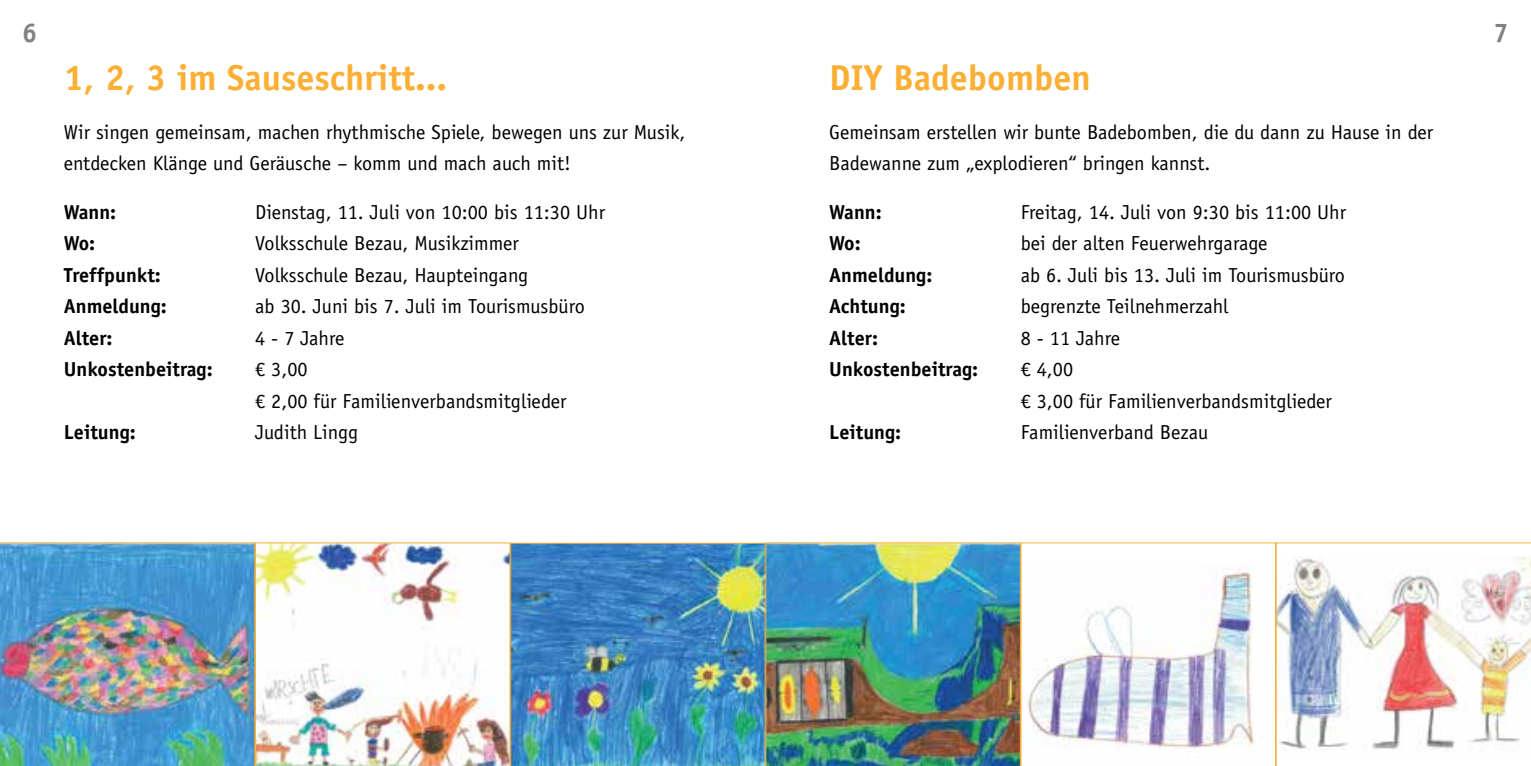
<style>
.page{position:relative;width:1531px;height:766px;background:#fff}
.page>*{position:absolute;margin:0;border:0;box-sizing:border-box;transform-origin:0 0}
.t1{font:700 36px "Officina Sans Std";color:#fbaf34}
.t2{font:700 27px "Officina Sans Std";color:#808285}
.t3{font:20.25px/31.5px "Officina Sans Std";color:#000}
.t4{font:700 20.25px "Officina Sans Std";color:#000}
</style>
<div class="page">
<img style="left:0;top:542px;width:255px;height:223px">
<img style="left:255px;top:542px;width:255px;height:223px">
<img style="left:765px;top:542px;width:255px;height:223px">
<img style="left:510px;top:542px;width:255px;height:223px">
<svg style="left:1020px;top:542px;width:256px;height:223px"></svg>
<img style="left:1276px;top:542px;width:255px;height:223px">
<h2 class="t2" style="left:22px;top:16px;width:17px">6</h2>
<h2 class="t2" style="left:1493px;top:16px;width:17px">7</h2>
<h1 class="t1" style="left:64px;top:55px;width:385px">1, 2, 3 im Sauseschritt...</h1>
<p class="t3" style="left:64px;top:116px;width:623px">Wir singen gemeinsam, machen rhythmische Spiele, bewegen uns zur Musik, entdecken Klänge und Geräusche – komm und mach auch mit!</p>
<p class="t4" style="left:64px;top:199px;width:54px">Wann:</p>
<p class="t3" style="left:255px;top:196px;width:351px">Dienstag, 11. Juli von 10:00 bis 11:30 Uhr</p>
<p class="t4" style="left:64px;top:231px;width:33px">Wo:</p>
<p class="t3" style="left:255px;top:227px;width:265px">Volksschule Bezau, Musikzimmer</p>
<p class="t4" style="left:64px;top:262px;width:99px">Treffpunkt:</p>
<p class="t3" style="left:255px;top:259px;width:275px">Volksschule Bezau, Haupteingang</p>
<p class="t4" style="left:64px;top:294px;width:105px">Anmeldung:</p>
<p class="t3" style="left:255px;top:291px;width:331px">ab 30. Juni bis 7. Juli im Tourismusbüro</p>
<p class="t4" style="left:64px;top:325px;width:50px">Alter:</p>
<p class="t3" style="left:255px;top:322px;width:91px">4 - 7 Jahre</p>
<p class="t4" style="left:64px;top:357px;width:150px">Unkostenbeitrag:</p>
<p class="t3" style="left:255px;top:354px;width:313px">€ 3,00<br>€ 2,00 für Familienverbandsmitglieder</p>
<p class="t4" style="left:64px;top:420px;width:73px">Leitung:</p>
<p class="t3" style="left:255px;top:417px;width:105px">Judith Lingg</p>
<h1 class="t1" style="left:829px;top:55px;width:263px">DIY Badebomben</h1>
<p class="t3" style="left:829px;top:116px;width:605px">Gemeinsam erstellen wir bunte Badebomben, die du dann zu Hause in der<br>Badewanne zum „explodieren“ bringen kannst.</p>
<p class="t4" style="left:829px;top:199px;width:54px">Wann:</p>
<p class="t3" style="left:1020px;top:196px;width:327px">Freitag, 14. Juli von 9:30 bis 11:00 Uhr</p>
<p class="t4" style="left:829px;top:231px;width:33px">Wo:</p>
<p class="t3" style="left:1020px;top:227px;width:248px">bei der alten Feuerwehrgarage</p>
<p class="t4" style="left:829px;top:262px;width:105px">Anmeldung:</p>
<p class="t3" style="left:1020px;top:259px;width:326px">ab 6. Juli bis 13. Juli im Tourismusbüro</p>
<p class="t4" style="left:829px;top:294px;width:78px">Achtung:</p>
<p class="t3" style="left:1020px;top:291px;width:209px">begrenzte Teilnehmerzahl</p>
<p class="t4" style="left:829px;top:325px;width:50px">Alter:</p>
<p class="t3" style="left:1020px;top:322px;width:101px">8 - 11 Jahre</p>
<p class="t4" style="left:829px;top:357px;width:150px">Unkostenbeitrag:</p>
<p class="t3" style="left:1020px;top:354px;width:313px">€ 4,00<br>€ 3,00 für Familienverbandsmitglieder</p>
<p class="t4" style="left:829px;top:420px;width:73px">Leitung:</p>
<p class="t3" style="left:1020px;top:417px;width:189px">Familienverband Bezau</p>
</div>
